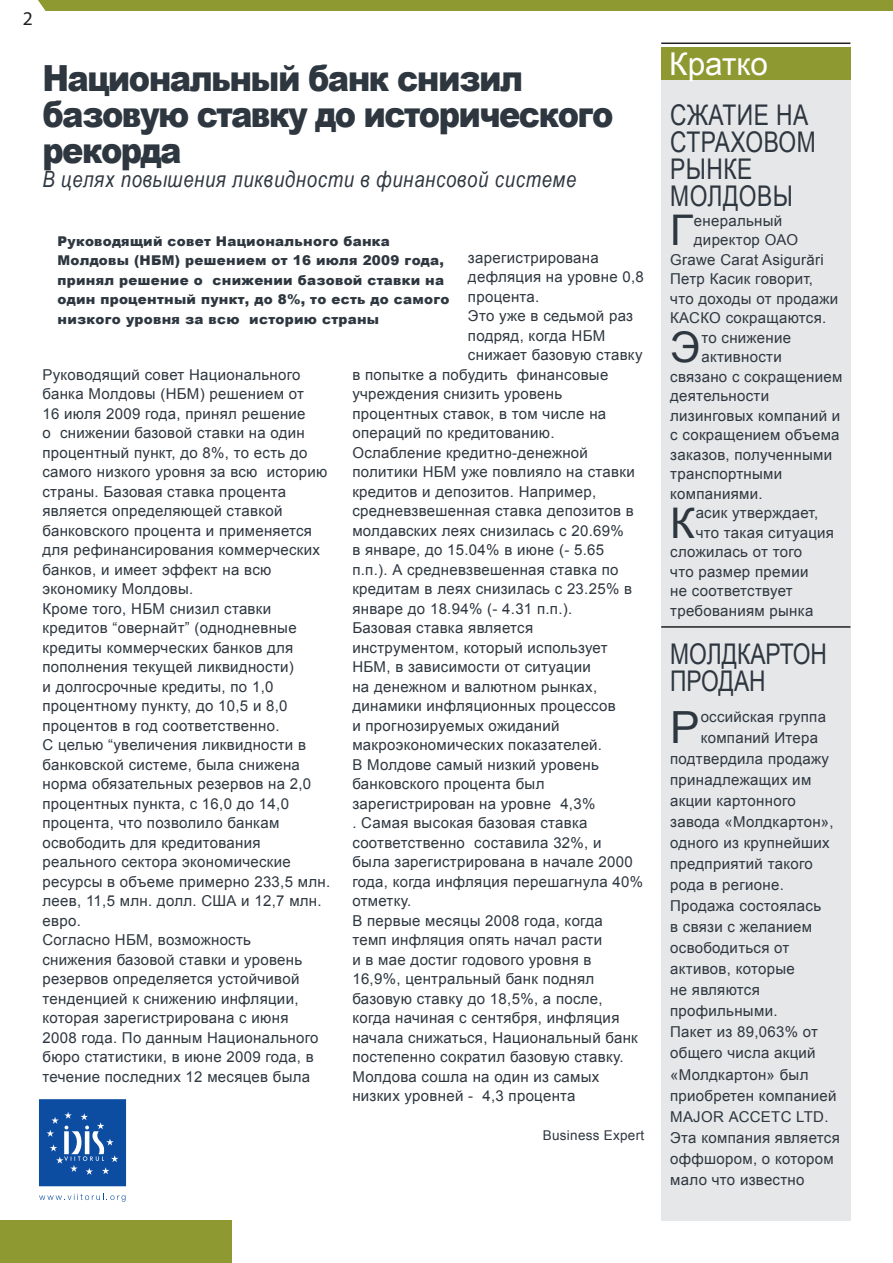
<style>
.page{position:relative;width:893px;height:1263px;background:#fff}
.page>*{position:absolute;margin:0;border:0;box-sizing:border-box;transform-origin:0 0}
.t1{font:44.4px "Arial";color:#2e3740}
.t2{font:42.3px "Arial";color:#2e3740}
.t3{font:900 36px/36px "Arial";letter-spacing:-.05em;color:#2e3740;scale:.89 1}
.t4{font:31.5px "Arial";color:#fff}
.t5{font:28.5px/27px "Arial";letter-spacing:.02em;color:#2e3740;scale:.8 1}
.t6{font:italic 22.5px "Arial Narrow";letter-spacing:.03em;color:#2e3740}
.t7{font:19.5px "Myriad Pro";color:#231f20}
.t8{font:15px/19.5px "Arial";letter-spacing:.02em;color:#2e3740}
.t9{font:900 13.5px/19.5px "Arial";letter-spacing:.02em;color:#2e3740}
.t10{font:13.5px "Arial";letter-spacing:.02em;color:#2e3740}
</style>
<div class="page">
<svg style="left:39px;top:1099px;width:87px;height:87px;background:#235da9"></svg>
<svg style="left:39px;top:1194px;width:87px;height:8px"></svg>
<div style="left:38px;top:0;width:855px;height:11px;background:#8f9931"></div>
<div style="left:661px;top:78px;width:189px;height:582px;background:#e6e7e9"></div>
<div style="left:661px;top:649px;width:189px;height:571px;background:#e6e7e9"></div>
<div style="left:661px;top:47px;width:189px;height:32px;background:#8f9931"></div>
<hr style="left:661px;top:626px;width:189px;height:2px;background:#231f20">
<hr style="left:661px;top:43px;width:189px;height:1px;background:#231f20">
<div style="left:0;top:1220px;width:232px;height:43px;background:#8f9931"></div>
<p class="t7" style="left:23px;top:6px;width:12px">2</p>
<p class="t3" style="left:43px;top:59px;width:643px">Национальный банк снизил базовую ставку до исторического рекорда</p>
<p class="t6" style="left:43px;top:163px;width:535px">В целях повышения ликвидности в финансовой системе</p>
<p class="t9" style="left:58px;top:231px;width:393px">Руководящий совет Национального банка Молдовы (НБМ) решением от 16 июля 2009 года, принял решение о снижении базовой ставки на один процентный пункт, до 8%, то есть до самого низкого уровня за всю историю страны</p>
<p class="t8" style="left:468px;top:248px;width:177px">зарегистрирована дефляция на уровне 0,8 процента.</p>
<p class="t8" style="left:468px;top:306px;width:166px">Это уже в седьмой раз</p>
<p class="t8" style="left:468px;top:326px;width:139px">подряд, когда НБМ</p>
<p class="t8" style="left:468px;top:345px;width:176px">снижает базовую ставку</p>
<p class="t8" style="left:352px;top:365px;width:258px">в попытке а побудить финансовые</p>
<p class="t8" style="left:352px;top:384px;width:211px">учреждения снизить уровень</p>
<p class="t8" style="left:352px;top:404px;width:255px">процентных ставок, в том числе на</p>
<p class="t8" style="left:352px;top:423px;width:204px">операций по кредитованию.</p>
<p class="t8" style="left:352px;top:443px;width:284px">Ослабление кредитно-денежной политики НБМ уже повлияло на ставки кредитов и депозитов. Например, средневзвешенная ставка депозитов в молдавских леях снизилась с 20.69% в январе, до 15.04% в июне (- 5.65 п.п.). А средневзвешенная ставка по кредитам в леях снизилась с 23.25% в январе до 18.94% (- 4.31 п.п.).</p>
<p class="t8" style="left:352px;top:618px;width:292px">Базовая ставка является инструментом, который использует<br>НБМ, в зависимости от ситуации<br>на денежном и валютном рынках, динамики инфляционных процессов<br>и прогнозируемых ожиданий макроэкономических показателей.<br>В Молдове самый низкий уровень банковского процента был зарегистрирован на уровне 4,3%<br>. Самая высокая базовая ставка соответственно составила 32%, и<br>была зарегистрирована в начале 2000 года, когда инфляция перешагнула 40% отметку.</p>
<p class="t8" style="left:352px;top:911px;width:287px">В первые месяцы 2008 года, когда темп инфляция опять начал расти<br>и в мае достиг годового уровня в<br>16,9%, центральный банк поднял базовую ставку до 18,5%, а после, когда начиная с сентября, инфляция начала снижаться, Национальный банк постепенно сократил базовую ставку.<br>Молдова сошла на один из самых низких уровней - 4,3 процента</p>
<p class="t10" style="left:543px;top:1127px;width:103px">Business Expert</p>
<p class="t8" style="left:43px;top:365px;width:286px">Руководящий совет Национального банка Молдовы (НБМ) решением от<br>16 июля 2009 года, принял решение<br>о снижении базовой ставки на один процентный пункт, до 8%, то есть до самого низкого уровня за всю историю страны. Базовая ставка процента является определяющей ставкой банковского процента и применяется для рефинансирования коммерческих банков, и имеет эффект на всю экономику Молдовы.</p>
<p class="t8" style="left:43px;top:599px;width:256px">Кроме того, НБМ снизил ставки кредитов “овернайт” (однодневные кредиты коммерческих банков для пополнения текущей ликвидности) и долгосрочные кредиты, по 1,0 процентному пункту, до 10,5 и 8,0 процентов в год соответственно.</p>
<p class="t8" style="left:43px;top:735px;width:289px">С целью “увеличения ликвидности в банковской системе, была снижена норма обязательных резервов на 2,0 процентных пункта, с 16,0 до 14,0 процента, что позволило банкам освободить для кредитования реального сектора экономические ресурсы в объеме примерно 233,5 млн. леев, 11,5 млн. долл. США и 12,7 млн. евро.</p>
<p class="t8" style="left:43px;top:930px;width:277px">Согласно НБМ, возможность снижения базовой ставки и уровень резервов определяется устойчивой тенденцией к снижению инфляции, которая зарегистрирована с июня 2008 года. По данным Национального бюро статистики, в июне 2009 года, в течение последних 12 месяцев была</p>
<p class="t4" style="left:669px;top:43px;width:100px">Кратко</p>
<p class="t5" style="left:670px;top:102px;width:153px">сжати е на стра</p>
<p class="t5" style="left:670px;top:129px;width:179px;text-indent:60px">ховом рынке<br>Молдовы</p>
<p class="t2" style="left:670px;top:202px;width:24px">Г</p>
<p class="t8" style="left:694px;top:211px;width:90px">енеральный</p>
<p class="t8" style="left:694px;top:230px;width:104px">директор ОАО</p>
<p class="t8" style="left:670px;top:250px;width:155px">Grawe Carat Asigurări</p>
<p class="t8" style="left:670px;top:269px;width:144px">Петр Касик говорит,</p>
<p class="t8" style="left:670px;top:289px;width:170px">что доходы от продажи</p>
<p class="t8" style="left:670px;top:308px;width:158px">КАСКО сокращаются.</p>
<p class="t2" style="left:670px;top:319px;width:32px">Э</p>
<p class="t8" style="left:701px;top:328px;width:91px">то снижение</p>
<p class="t8" style="left:701px;top:347px;width:82px">активности</p>
<p class="t8" style="left:670px;top:367px;width:174px">связано с сокращением</p>
<p class="t8" style="left:670px;top:386px;width:100px">деятельности</p>
<p class="t8" style="left:670px;top:406px;width:172px">лизинговых компаний и</p>
<p class="t8" style="left:670px;top:425px;width:171px">с сокращением объема</p>
<p class="t8" style="left:670px;top:445px;width:163px">заказов, полученными</p>
<p class="t8" style="left:670px;top:464px;width:114px">транспортными</p>
<p class="t8" style="left:670px;top:484px;width:94px">компаниями.</p>
<p class="t2" style="left:670px;top:495px;width:26px">К</p>
<p class="t8" style="left:696px;top:503px;width:124px">асик утверждает,</p>
<p class="t8" style="left:696px;top:523px;width:140px">что такая ситуация</p>
<p class="t8" style="left:670px;top:542px;width:133px">сложилась от того</p>
<p class="t8" style="left:670px;top:562px;width:140px">что размер премии</p>
<p class="t8" style="left:670px;top:581px;width:124px">не соответствует</p>
<p class="t8" style="left:670px;top:601px;width:145px">требованиям рынка</p>
<p class="t5" style="left:670px;top:641px;width:102px">Молдкарт</p>
<p class="t5" style="left:793px;top:641px;width:39px">он</p>
<p class="t5" style="left:670px;top:668px;width:100px">пр одан</p>
<p class="t1" style="left:670px;top:699px;width:31px">Р</p>
<p class="t8" style="left:701px;top:708px;width:127px">оссийская группа</p>
<p class="t8" style="left:701px;top:729px;width:119px">компаний Итера</p>
<p class="t8" style="left:670px;top:750px;width:160px">подтвердила продажу</p>
<p class="t8" style="left:670px;top:771px;width:143px">принадлежащих им</p>
<p class="t8" style="left:670px;top:792px;width:127px">акции картонного</p>
<p class="t8" style="left:670px;top:813px;width:165px">завода «Молдкартон»,</p>
<p class="t8" style="left:670px;top:834px;width:161px">одного из крупнейших</p>
<p class="t8" style="left:670px;top:855px;width:144px">предприятий такого</p>
<p class="t8" style="left:670px;top:876px;width:115px">рода в регионе.</p>
<p class="t8" style="left:670px;top:897px;width:152px">Продажа состоялась</p>
<p class="t8" style="left:670px;top:918px;width:144px">в связи с желанием</p>
<p class="t8" style="left:670px;top:939px;width:121px">освободиться от</p>
<p class="t8" style="left:670px;top:960px;width:126px">активов, которые</p>
<p class="t8" style="left:670px;top:981px;width:91px">не являются</p>
<p class="t8" style="left:670px;top:1002px;width:109px">профильными.</p>
<p class="t8" style="left:670px;top:1023px;width:149px">Пакет из 89,063% от</p>
<p class="t8" style="left:670px;top:1044px;width:147px">общего числа акций</p>
<p class="t8" style="left:670px;top:1065px;width:140px">«Молдкартон» был</p>
<p class="t8" style="left:670px;top:1086px;width:168px">приобретен компанией</p>
<p class="t8" style="left:670px;top:1107px;width:160px">MAJOR АССЕТС LTD.</p>
<p class="t8" style="left:670px;top:1128px;width:171px">Эта компания является</p>
<p class="t8" style="left:670px;top:1149px;width:165px">оффшором, о котором</p>
<p class="t8" style="left:670px;top:1170px;width:136px">мало что известно</p>
</div>
